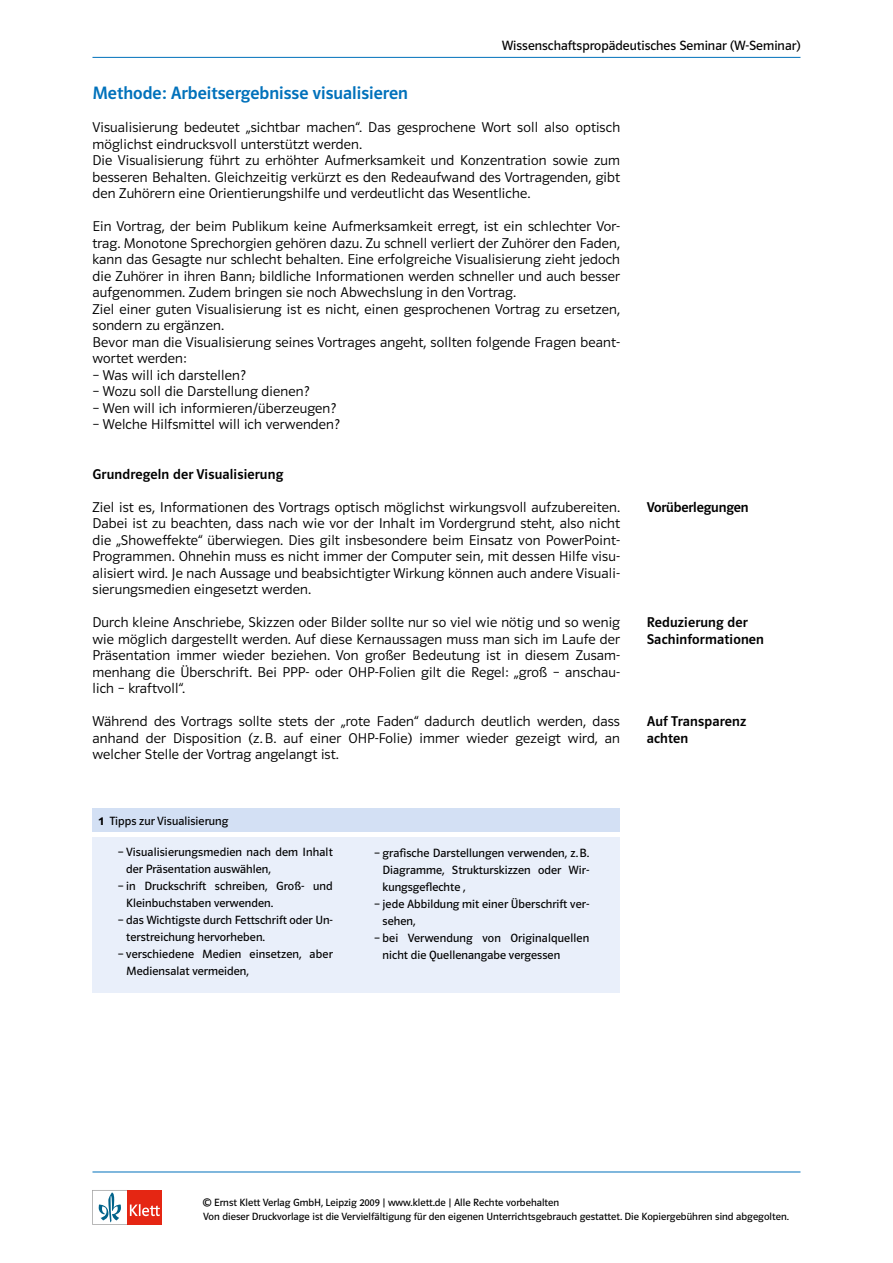
<style>
.page{position:relative;width:893px;height:1263px;background:#fff}
.page>*{position:absolute;margin:0;border:0;box-sizing:border-box;transform-origin:0 0}
._03_ÜS_Kapitel_X_X{font:18px "Polo ST11 K Krftg";color:#0071bb}
._02_Verfassertext{font:14.25px/16.5px "Polo ST11 K Leicht";letter-spacing:.01em;color:#000;text-align:justify}
._03_ÜS_Kapitel_X_X_X{font:14.25px/16.5px "Polo ST11 K Krftg";letter-spacing:.01em;color:#000}
._03_ÜS_Kapitel_X_X_X-2{font:14.25px "Polo ST11 K Krftg";letter-spacing:-.01em;color:#000}
._14_Kolumnentitel_li{font:13.5px "Polo ST11 K Buch";color:#000}
.FM_Fallbsp_Material{font:12px/17px "Polo ST11 K Buch";letter-spacing:.005em;color:#000}
.FM_Fallbbsp_Material{font:12px "Polo ST11 K Buch";letter-spacing:.005em;color:#000}
.t1{font:10.5px "Polo ST11 K Buch";color:#000}
.s1{font-family:"Polo ST11 K Hfett"}
</style>
<div class="page">
<hr style="left:92px;top:57px;width:708px;height:1px;background:#0071bb">
<svg style="left:92px;top:1190px;width:70px;height:35px"></svg>
<hr style="left:92px;top:1171px;width:708px;height:1px;background:#0071bb">
<div style="left:92px;top:808px;width:528px;height:24px;background:#d3e0f4"></div>
<div style="left:92px;top:837px;width:528px;height:156px;background:#e9effa"></div>
<p class="_14_Kolumnentitel_li" style="left:502px;top:38px;width:300px">Wissenschaftspropädeutisches Seminar (W-Seminar)</p>
<p class="_03_ÜS_Kapitel_X_X" style="left:92px;top:83px;width:317px">Methode: Arbeitsergebnisse visualisieren</p>
<p class="_02_Verfassertext" style="left:92px;top:119px;width:529px">Visualisierung bedeutet „sichtbar machen“. Das gesprochene Wort soll also optisch möglichst eindrucksvoll unterstützt werden.</p>
<p class="_02_Verfassertext" style="left:92px;top:152px;width:529px">Die Visualisierung führt zu erhöhter Aufmerksamkeit und Konzentration sowie zum besseren Behalten. Gleichzeitig verkürzt es den Redeaufwand des Vortragenden, gibt den Zuhörern eine Orientierungshilfe und verdeutlicht das Wesentliche.</p>
<p class="_02_Verfassertext" style="left:92px;top:218px;width:529px">Ein Vortrag, der beim Publikum keine Aufmerksamkeit erregt, ist ein schlechter Vor&shy;trag. Monotone Sprechorgien gehören dazu. Zu schnell verliert der Zuhörer den Faden, kann das Gesagte nur schlecht behalten. Eine erfolgreiche Visualisierung zieht jedoch die Zuhörer in ihren Bann; bildliche Informationen werden schneller und auch besser aufgenommen. Zudem bringen sie noch Abwechslung in den Vortrag.</p>
<p class="_02_Verfassertext" style="left:92px;top:301px;width:529px">Ziel einer guten Visualisierung ist es nicht, einen gesprochenen Vortrag zu ersetzen, sondern zu ergänzen.</p>
<p class="_02_Verfassertext" style="left:92px;top:334px;width:529px">Bevor man die Visualisierung seines Vortrages angeht, sollten folgende Fragen beant&shy;wortet werden:</p>
<p class="_02_Verfassertext" style="left:92px;top:367px;width:155px">– Was will ich darstellen?</p>
<p class="_02_Verfassertext" style="left:92px;top:383px;width:218px">– Wozu soll die Darstellung dienen?</p>
<p class="_02_Verfassertext" style="left:92px;top:400px;width:245px">– Wen will ich informieren/überzeugen?</p>
<p class="_02_Verfassertext" style="left:92px;top:416px;width:249px">– Welche Hilfsmittel will ich verwenden?</p>
<p class="_03_ÜS_Kapitel_X_X_X" style="left:92px;top:466px;width:192px">Grundregeln der Visualisierung</p>
<p class="_02_Verfassertext" style="left:92px;top:499px;width:529px">Ziel ist es, Informationen des Vortrags optisch möglichst wirkungsvoll aufzubereiten.<br>Dabei ist zu beachten, dass nach wie vor der Inhalt im Vordergrund steht, also nicht die „Showeffekte“ überwiegen. Dies gilt insbesondere beim Einsatz von PowerPoint-Programmen. Ohnehin muss es nicht immer der Computer sein, mit dessen Hilfe visu&shy;alisiert wird. Je nach Aussage und beabsichtigter Wirkung können auch andere Visuali&shy;sierungsmedien eingesetzt werden.</p>
<p class="_02_Verfassertext" style="left:92px;top:614px;width:529px">Durch kleine Anschriebe, Skizzen oder Bilder sollte nur so viel wie nötig und so wenig wie möglich dargestellt werden. Auf diese Kernaussagen muss man sich im Laufe der Präsentation immer wieder beziehen. Von großer Bedeutung ist in diesem Zusam&shy;menhang die Überschrift. Bei PPP- oder OHP-Folien gilt die Regel: „groß – anschau&shy;lich – kraftvoll“.</p>
<p class="_02_Verfassertext" style="left:92px;top:713px;width:529px">Während des Vortrags sollte stets der „rote Faden“ dadurch deutlich werden, dass anhand der Disposition (z.B. auf einer OHP-Folie) immer wieder gezeigt wird, an welcher Stelle der Vortrag angelangt ist.</p>
<p class="FM_Fallbbsp_Material" style="left:99px;top:814px;width:131px"><span class="s1">1</span> Tipps zur Visualisierung</p>
<p class="FM_Fallbsp_Material" style="left:126px;top:844px;width:208px;text-indent:-9px">– Visualisierungsmedien nach dem Inhalt der Präsentation auswählen,</p>
<p class="FM_Fallbsp_Material" style="left:126px;top:878px;width:208px;text-indent:-9px">– in Druckschrift schreiben, Groß- und<br>Kleinbuchstaben verwenden.</p>
<p class="FM_Fallbsp_Material" style="left:126px;top:912px;width:208px;text-indent:-9px">– das Wichtigste durch Fettschrift oder Un&shy;terstreichung hervorheben.</p>
<p class="FM_Fallbsp_Material" style="left:126px;top:946px;width:208px;text-indent:-9px">– verschiedene Medien einsetzen, aber<br>Mediensalat vermeiden,</p>
<p class="FM_Fallbsp_Material" style="left:383px;top:845px;width:208px;text-align:justify;text-indent:-9px">– grafische Darstellungen verwenden, z.B.<br>Diagramme, Strukturskizzen oder Wir&shy;kungsgeflechte ,</p>
<p class="FM_Fallbsp_Material" style="left:383px;top:896px;width:208px;text-indent:-9px">– jede Abbildung mit einer Überschrift ver&shy;sehen,</p>
<p class="FM_Fallbsp_Material" style="left:383px;top:930px;width:208px;text-indent:-9px">– bei Verwendung von Originalquellen nicht die Quellenangabe vergessen</p>
<p class="_03_ÜS_Kapitel_X_X_X-2" style="left:647px;top:499px;width:103px">Vorüberlegungen</p>
<p class="_03_ÜS_Kapitel_X_X_X" style="left:647px;top:614px;width:119px">Reduzierung der<br>Sachinformationen</p>
<p class="_03_ÜS_Kapitel_X_X_X" style="left:647px;top:713px;width:101px">Auf Transparenz achten</p>
<p class="t1" style="left:202px;top:1197px;width:358px">© Ernst Klett Verlag GmbH, Leipzig 2009 | www.klett.de | Alle Rechte vorbehalten</p>
<p class="t1" style="left:203px;top:1210px;width:587px">Von dieser Druckvorlage ist die Vervielfältigung für den eigenen Unterrichtsgebrauch gestattet. Die Kopiergebühren sind abgegolten.</p>
</div>
